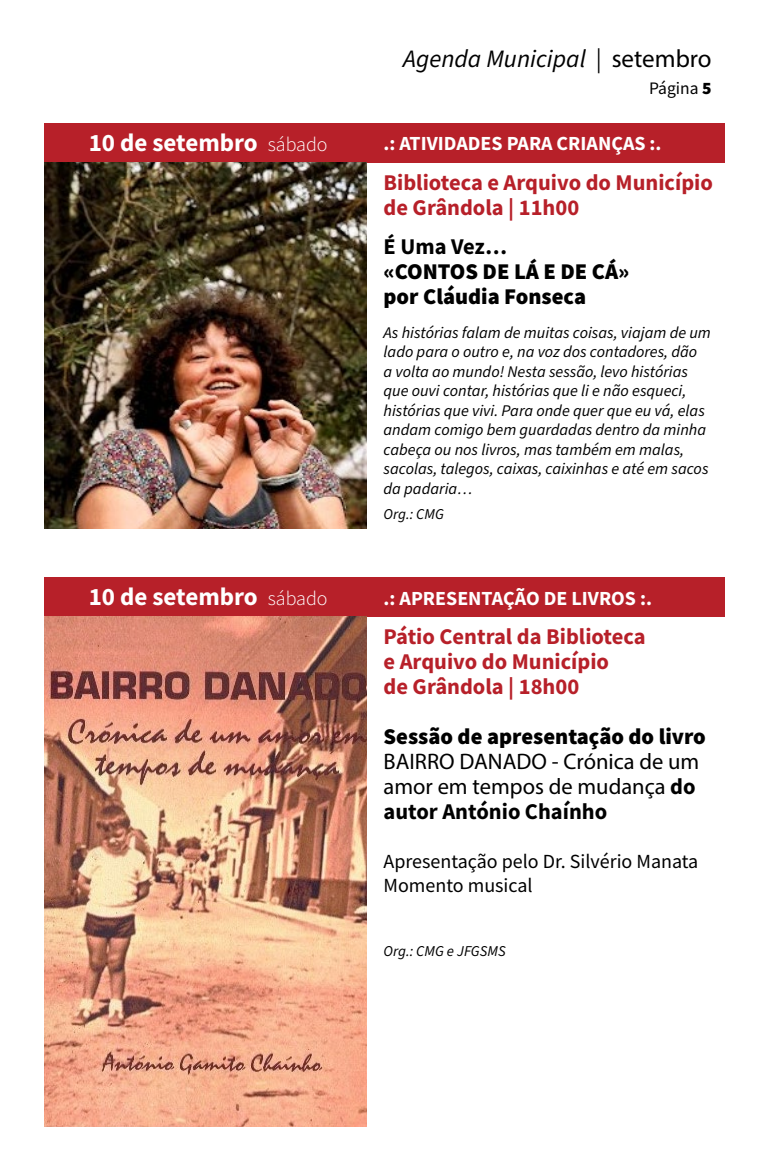
<style>
.page{position:relative;width:780px;height:1170px;background:#fff}
.page>*{position:absolute;margin:0;border:0;box-sizing:border-box;transform-origin:0 0}
.t1{font:700 25px "Source Sans Pro";color:#fff}
.t2{font:italic 25px "Source Sans Pro";color:#000}
.t3{font:700 22.5px/25px "Source Sans Pro";color:#b72029}
.t4{font:900 22.5px/25px "Source Sans Pro";color:#000}
.t5{font:22.5px/25px "Myriad Pro";color:#000}
.t6{font:700 22.5px "Source Sans Pro";color:#000}
.t7{font:700 20px "Source Sans Pro";color:#fff}
.t8{font:20px/24px "Source Sans Pro";color:#000}
.t9{font:17.5px "Source Sans Pro";color:#000}
.t10{font:italic 16.25px/19.5px "Source Sans Pro";color:#000}
.t11{font:italic 15px "Source Sans Pro";color:#000}
.s1{font-family:"Myriad Pro";font-style:normal}
.s2{font-weight:900}
.s3{font-weight:300;font-size:20px}
.s4{font-family:"Source Sans Pro";font-weight:700}
</style>
<div class="page">
<div style="left:44px;top:123px;width:680px;height:39px;background:#b72029"></div>
<img style="left:44px;top:162px;width:323px;height:366px">
<div style="left:44px;top:577px;width:680px;height:39px;background:#b72029"></div>
<img style="left:44px;top:616px;width:323px;height:509px">
<h1 class="t2" style="left:403px;top:42px;width:310px">Agenda Municipal | <span class="s1">setembro</span></h1>
<p class="t9" style="left:649px;top:77px;width:64px">Página <span class="s2">5</span></p>
<h1 class="t1" style="left:89px;top:125px;width:240px">10 de setembro <span class="s3">sábado</span></h1>
<p class="t7" style="left:383px;top:130px;width:279px">.: ATIVIDADES PARA CRIANÇAS :.</p>
<h2 class="t3" style="left:383px;top:169px;width:331px">Biblioteca e Arquivo do Município de Grândola | 11h00</h2>
<h2 class="t6" style="left:383px;top:231px;width:125px">É Uma Vez…</h2>
<h2 class="t4" style="left:383px;top:258px;width:247px">«CONTOS DE LÁ E DE CÁ» por Cláudia Fonseca</h2>
<p class="t10" style="left:383px;top:323px;width:329px">As histórias falam de muitas coisas, viajam de um lado para o outro e, na voz dos contadores, dão<br>a volta ao mundo! Nesta sessão, levo histórias que ouvi contar, histórias que li e não esqueci, histórias que vivi. Para onde quer que eu vá, elas andam comigo bem guardadas dentro da minha cabeça ou nos livros, mas também em malas, sacolas, talegos, caixas, caixinhas e até em sacos da padaria…</p>
<p class="t11" style="left:383px;top:503px;width:62px">Org.: CMG</p>
<h1 class="t1" style="left:89px;top:579px;width:240px">10 de setembro <span class="s3">sábado</span></h1>
<p class="t7" style="left:383px;top:584px;width:270px">.: APRESENTAÇÃO DE LIVROS :.</p>
<h2 class="t3" style="left:383px;top:623px;width:263px">Pátio Central da Biblioteca e Arquivo do Município<br>de Grândola | 18h00</h2>
<h2 class="t4" style="left:383px;top:723px;width:324px">Sessão de apresentação do livro</h2>
<h2 class="t5" style="left:383px;top:748px;width:317px">BAIRRO DANADO - Crónica de um amor em tempos de mudança <span class="s4">do</span></h2>
<h2 class="t6" style="left:383px;top:796px;width:225px">autor António Chaínho</h2>
<p class="t8" style="left:383px;top:849px;width:316px">Apresentação pelo Dr. Silvério Manata<br>Momento musical</p>
<p class="t11" style="left:383px;top:941px;width:123px">Org.: CMG e JFGSMS</p>
</div>
